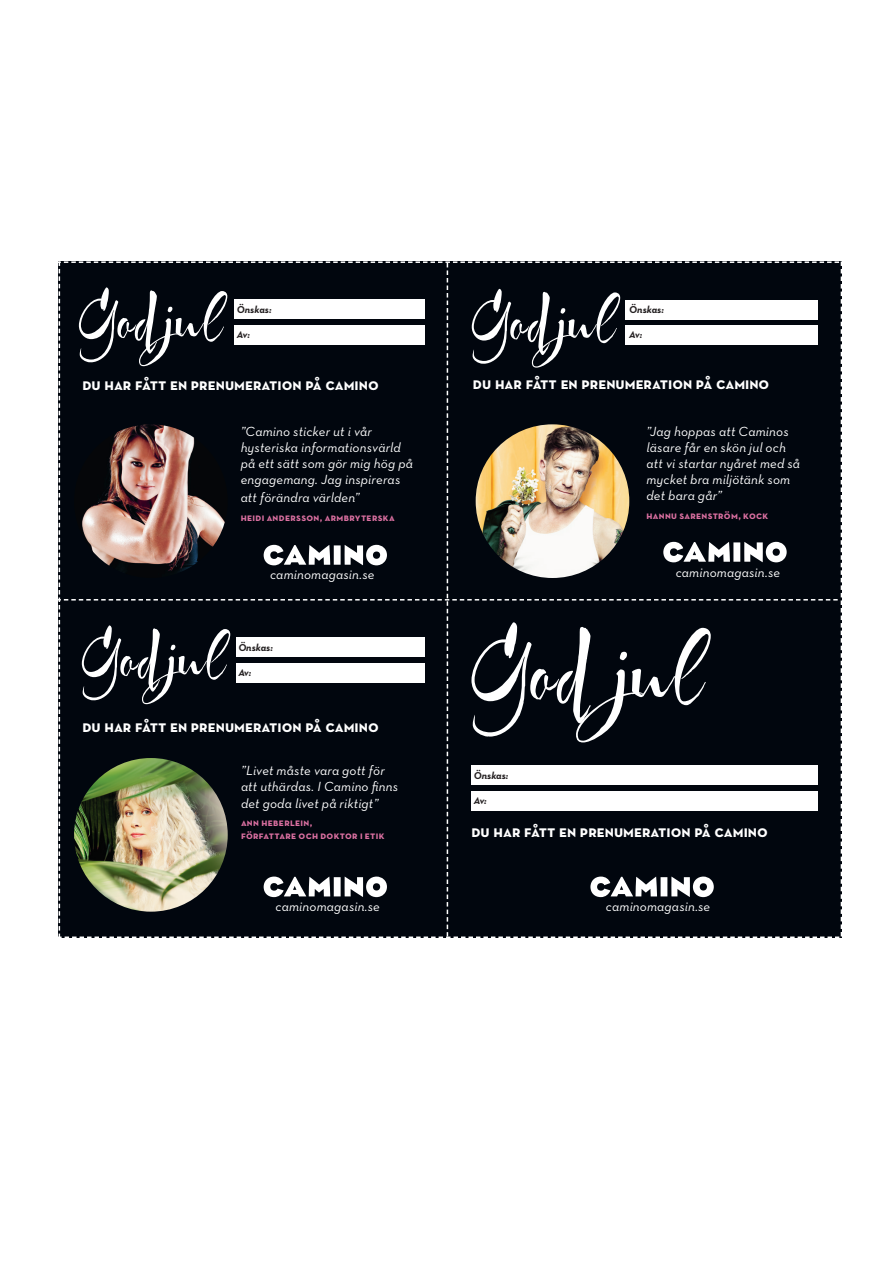
<style>
.page{position:relative;width:893px;height:1263px;background:#fff}
.page>*{position:absolute;margin:0;border:0;box-sizing:border-box;transform-origin:0 0}
.t1{font:128.1px "Despeinada";color:#fff}
.t2{font:84px "Despeinada";color:#fff}
.t3{font:16.5px "Neutra Text Bold SC";color:#fff}
.t4{font:italic 13.5px/16.2px "Neutra Text";letter-spacing:.01em;color:#fff}
.t5{font:10.5px "Neutra Text Bold SC";letter-spacing:.03em;color:#db70a1}
.t6{font:10.2px "Neutra Text Bold Italic Alt";color:#231f20}
</style>
<div class="page">
<svg style="left:58px;top:261px;width:784px;height:677px;background:#282a2e"></svg>
<p class="t2" style="left:79px;top:278px;width:146px">God jul</p>
<p class="t2" style="left:472px;top:280px;width:146px">God jul</p>
<p class="t6" style="left:629px;top:303px;width:36px">Önskas:</p>
<p class="t6" style="left:237px;top:303px;width:36px">Önskas:</p>
<p class="t6" style="left:237px;top:328px;width:14px">Av:</p>
<p class="t6" style="left:629px;top:328px;width:14px">Av:</p>
<p class="t3" style="left:82px;top:374px;width:298px">du har fått en prenumeration på camino</p>
<p class="t3" style="left:473px;top:373px;width:298px">du har fått en prenumeration på camino</p>
<p class="t4" style="left:241px;top:423px;width:174px">”Camino sticker ut i vår hysteriska informationsvärld på ett sätt som gör mig hög på engagemang. Jag inspireras</p>
<p class="t4" style="left:241px;top:489px;width:120px">att förändra världen”</p>
<p class="t5" style="left:241px;top:511px;width:156px">heidi andersson, armbryterska</p>
<p class="t4" style="left:646px;top:423px;width:144px">”Jag hoppas att Caminos</p>
<p class="t4" style="left:646px;top:439px;width:155px">läsare får en skön jul och att vi startar nyåret med så mycket bra miljötänk som det bara går”</p>
<p class="t5" style="left:646px;top:509px;width:123px">hannu sarenström, kock</p>
<p class="t4" style="left:270px;top:566px;width:106px">caminomagasin.se</p>
<p class="t4" style="left:676px;top:564px;width:106px">caminomagasin.se</p>
<p class="t2" style="left:82px;top:616px;width:146px">God jul</p>
<p class="t6" style="left:238px;top:641px;width:36px">Önskas:</p>
<p class="t6" style="left:238px;top:666px;width:14px">Av:</p>
<p class="t3" style="left:82px;top:716px;width:298px">du har fått en prenumeration på camino</p>
<p class="t1" style="left:472px;top:608px;width:234px">God jul</p>
<p class="t4" style="left:241px;top:762px;width:145px">”Livet måste vara gott för</p>
<p class="t4" style="left:241px;top:778px;width:159px">att uthärdas. I Camino finns</p>
<p class="t4" style="left:241px;top:795px;width:139px">det goda livet på riktigt”</p>
<p class="t5" style="left:241px;top:816px;width:73px">ann heberlein,</p>
<p class="t5" style="left:241px;top:829px;width:145px">författare och doktor i etik</p>
<p class="t6" style="left:474px;top:769px;width:36px">Önskas:</p>
<p class="t6" style="left:474px;top:794px;width:14px">Av:</p>
<p class="t3" style="left:471px;top:821px;width:298px">du har fått en prenumeration på camino</p>
<p class="t4" style="left:276px;top:898px;width:106px">caminomagasin.se</p>
<p class="t4" style="left:606px;top:898px;width:106px">caminomagasin.se</p>
</div>
